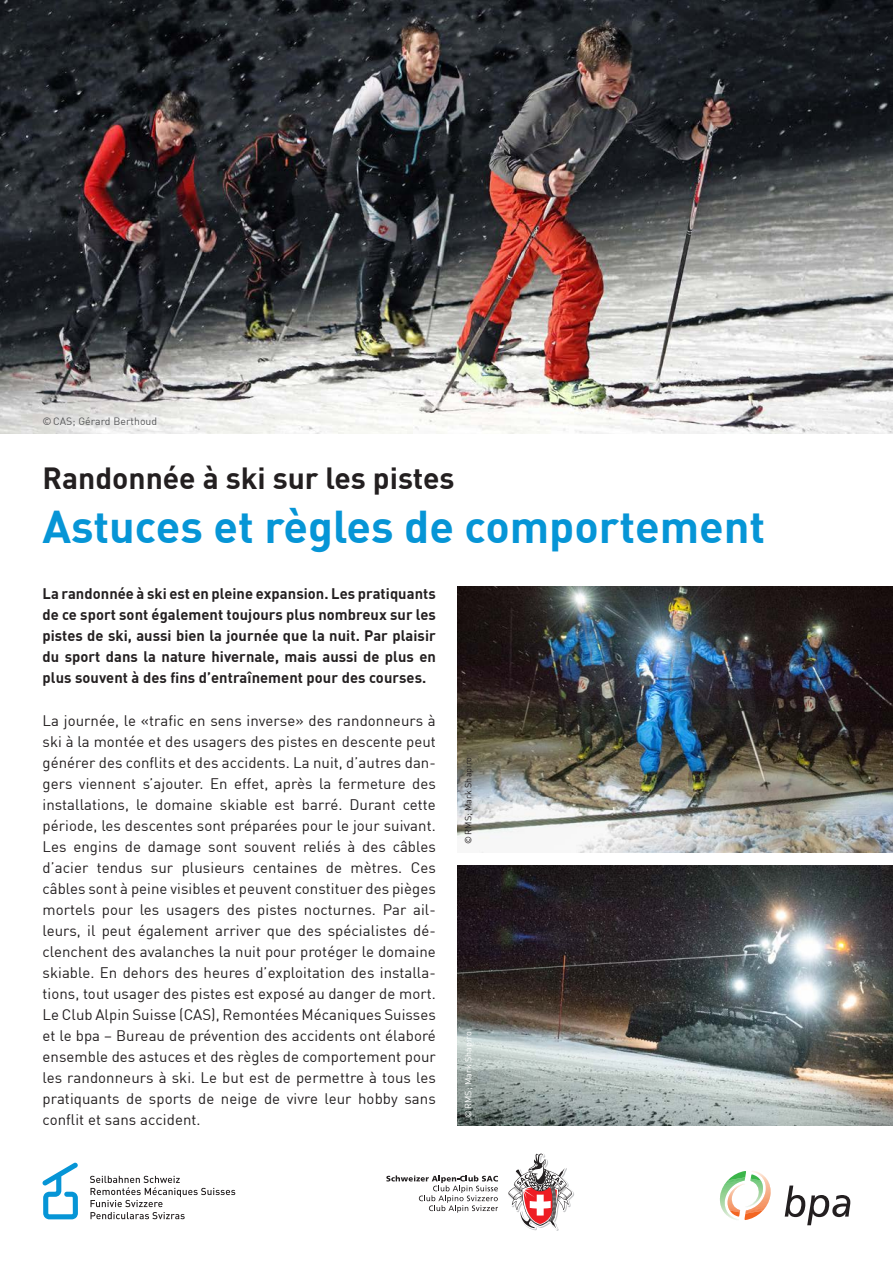
<style>
.page{position:relative;width:893px;height:1263px;background:#fff}
.page>*{position:absolute;margin:0;border:0;box-sizing:border-box;transform-origin:0 0}
._01_Titel{font:700 45px "DIN";color:#0695d6}
._01_Titel_klein{font:700 30px "DIN";color:#231f20}
._03_GT_f{font:15px/21px "DIN";letter-spacing:.005em;color:#231f20;text-align:justify}
._02_Lead_f{font:700 15px/21px "DIN";letter-spacing:.005em;color:#231f20;text-align:justify}
._03_GT_d{font:10.5px "DIN";letter-spacing:.005em;color:#57585a}
._03_GT_d-2{font:9px "DIN";letter-spacing:.005em;color:#fff}
._03_GT_d-3{font:9px "DIN";letter-spacing:.005em;color:#231f20}
</style>
<div class="page">
<svg style="left:43px;top:1163px;width:35px;height:56px"></svg>
<svg style="left:90px;top:1176px;width:145px;height:43px"></svg>
<svg style="left:386px;top:1175px;width:112px;height:38px"></svg>
<svg style="left:508px;top:1153px;width:66px;height:78px"></svg>
<img style="left:0;top:0;width:893px;height:434px">
<img style="left:457px;top:587px;width:436px;height:265px">
<img style="left:457px;top:865px;width:436px;height:261px">
<svg style="left:720px;top:1171px;width:51px;height:49px"></svg>
<svg style="left:785px;top:1185px;width:65px;height:40px"></svg>
<p class="_03_GT_d" style="left:43px;top:415px;width:116px">©CAS; Gérard Berthoud</p>
<p class="_01_Titel_klein" style="left:43px;top:459px;width:414px">Randonnée à ski sur les pistes</p>
<p class="_01_Titel" style="left:43px;top:497px;width:724px">Astuces et règles de comportement</p>
<p class="_02_Lead_f" style="left:43px;top:582px;width:395px">La randonnée à ski est en pleine expansion. Les pratiquants de ce sport sont également toujours plus nombreux sur les pistes de ski, aussi bien la journée que la nuit. Par plaisir du sport dans la nature hivernale, mais aussi de plus en plus souvent à des fins d’entraînement pour des courses.</p>
<p class="_03_GT_f" style="left:43px;top:710px;width:395px">La journée, le «trafic en sens inverse» des randonneurs à ski à la montée et des usagers des pistes en descente peut générer des conflits et des accidents. La nuit, d’autres dan&shy;gers viennent s’ajouter. En effet, après la fermeture des installations, le domaine skiable est barré. Durant cette période, les descentes sont préparées pour le jour suivant.<br>Les engins de damage sont souvent reliés à des câbles d’acier tendus sur plusieurs centaines de mètres. Ces câbles sont à peine visibles et peuvent constituer des pièges mortels pour les usagers des pistes nocturnes. Par ail&shy;leurs, il peut également arriver que des spécialistes dé&shy;clenchent des avalanches la nuit pour protéger le domaine skiable. En dehors des heures d’exploitation des installa&shy;tions, tout usager des pistes est exposé au danger de mort.</p>
<p class="_03_GT_f" style="left:43px;top:1004px;width:395px">Le Club Alpin Suisse (CAS), Remontées Mécaniques Suisses et le bpa – Bureau de prévention des accidents ont élaboré ensemble des astuces et des règles de comportement pour les randonneurs à ski. Le but est de permettre à tous les pratiquants de sports de neige de vivre leur hobby sans conflit et sans accident.</p>
<p class="_03_GT_d-3" style="left:463px;top:844px;width:88px;rotate:-90deg">©RMS; Mark Shapiro</p>
<p class="_03_GT_d-2" style="left:463px;top:1118px;width:88px;rotate:-90deg">©RMS; Mark Shapiro</p>
</div>
